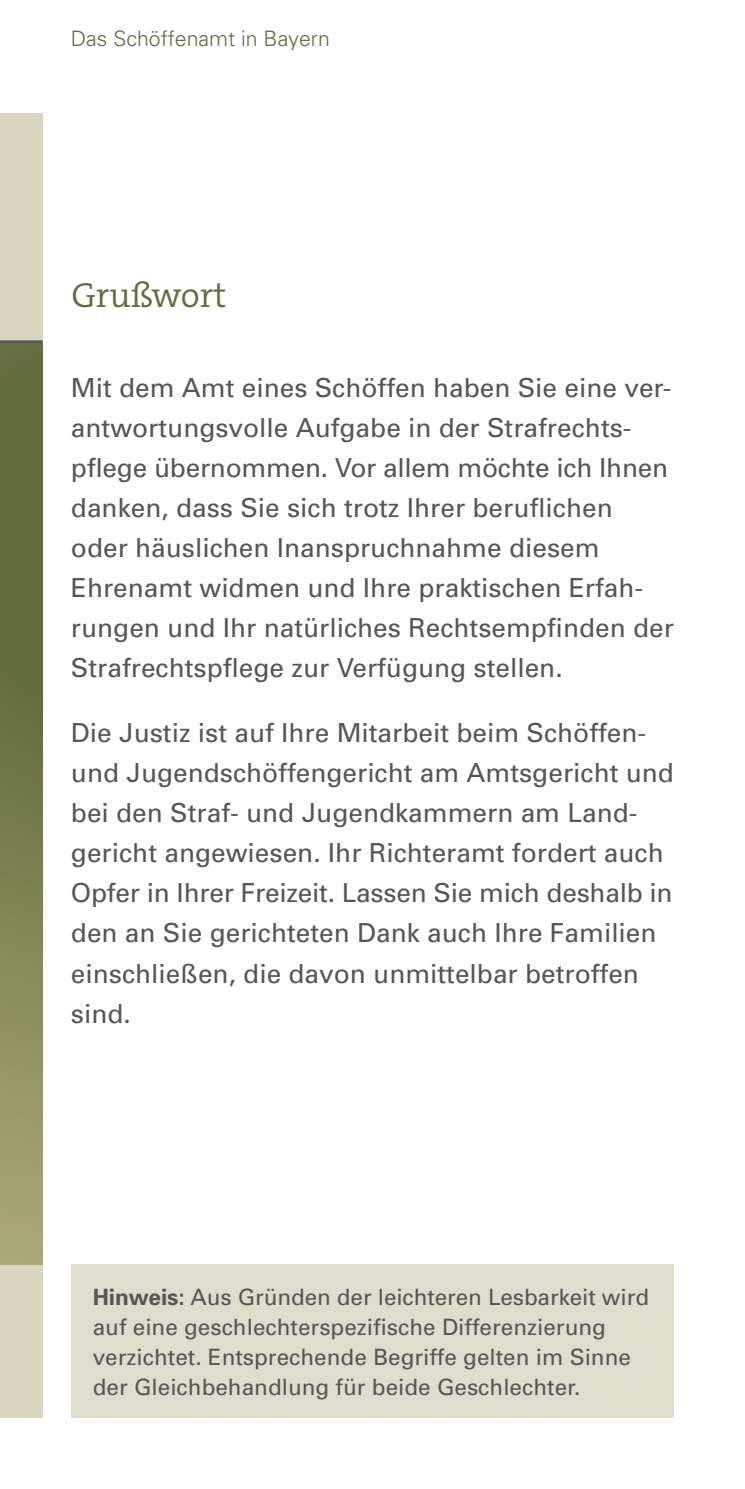
<style>
.page{position:relative;width:745px;height:1489px;background:#fff}
.page>*{position:absolute;margin:0;border:0;box-sizing:border-box;transform-origin:0 0}
.Headline{font:300 35px "The Serif";color:#616b3e}
.Einleitung{font:26.25px/40px "Univers";color:#565656}
.t1{font:22.5px/30px "Univers";color:#565656}
.t2{font:300 21.25px "Univers";color:#616b3e}
.s1{font-weight:700}
</style>
<div class="page">
<div style="left:0;top:113px;width:43px;height:1304px;background:#d8d6c1"></div>
<svg style="left:0;top:343px;width:43px;height:921px;background:#797f52"></svg>
<hr style="left:0;top:340px;width:43px;height:3px;background:#565656">
<div style="left:71px;top:1264px;width:602px;height:153px;background:#dfddcd"></div>
<p class="t2" style="left:71px;top:25px;width:260px">Das Schöffenamt in Bayern</p>
<h2 class="Headline" style="left:71px;top:266px;width:156px">Grußwort</h2>
<p class="Einleitung" style="left:71px;top:367px;width:604px">Mit dem Amt eines Schöffen haben Sie eine ver&shy;antwortungsvolle Aufgabe in der Strafrechts&shy;pflege übernommen. Vor allem möchte ich Ihnen danken, dass Sie sich trotz Ihrer beruflichen oder häuslichen Inanspruchnahme diesem Ehrenamt widmen und Ihre praktischen Erfah&shy;rungen und Ihr natürliches Rechtsempfinden der Strafrechtspflege zur Verfügung stellen.</p>
<p class="Einleitung" style="left:71px;top:712px;width:604px">Die Justiz ist auf Ihre Mitarbeit beim Schöffen&shy;und Jugendschöffengericht am Amtsgericht und bei den Straf- und Jugendkammern am Land&shy;gericht angewiesen. Ihr Richteramt fordert auch Opfer in Ihrer Freizeit. Lassen Sie mich deshalb in den an Sie gerichteten Dank auch Ihre Familien einschließen, die davon unmittelbar betroffen sind.</p>
<p class="t1" style="left:93px;top:1280px;width:557px"><span class="s1">Hinweis:</span> Aus Gründen der leichteren Lesbarkeit wird auf eine geschlechterspezifische Differenzierung verzichtet. Entsprechende Begriffe gelten im Sinne der Gleichbehandlung für beide Geschlechter.</p>
</div>
